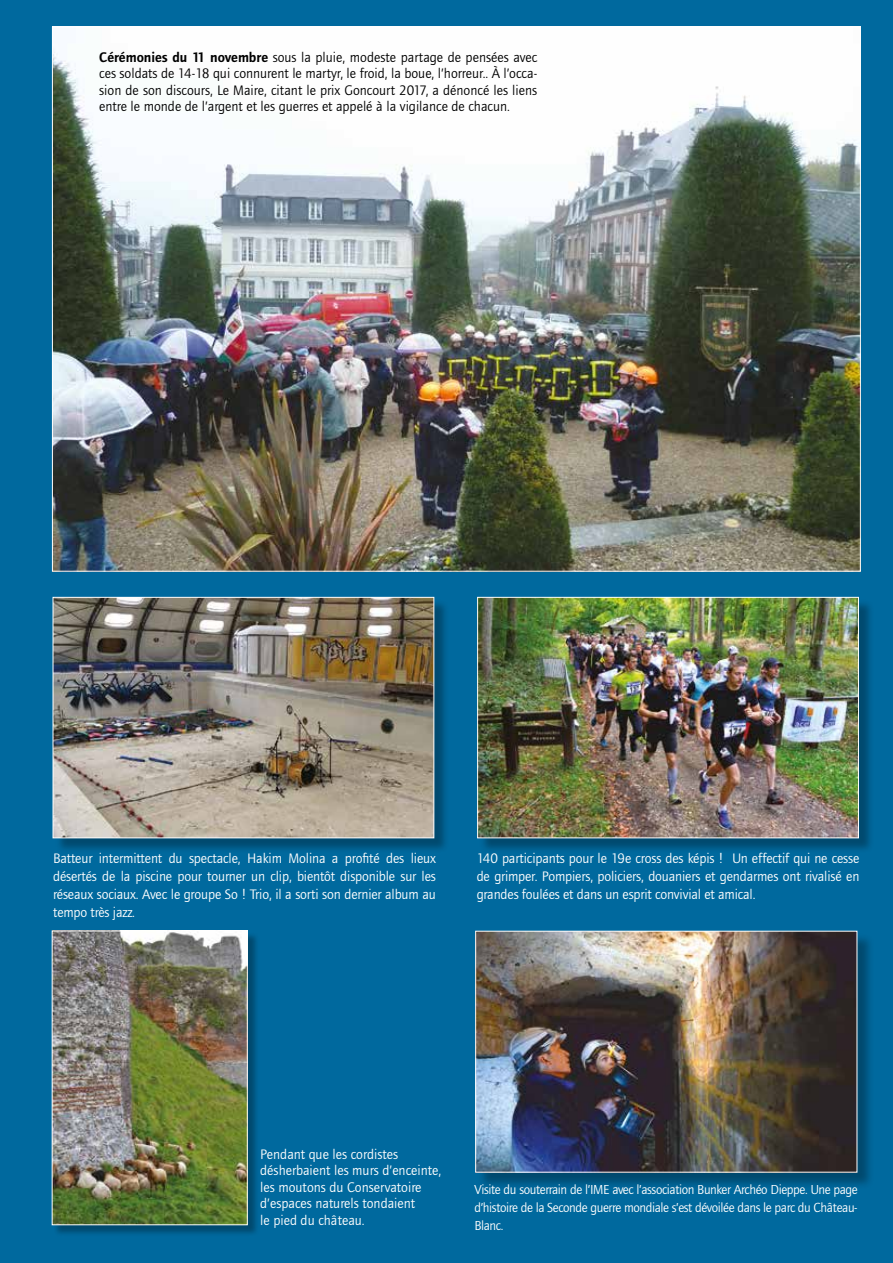
<style>
.page{position:relative;width:893px;height:1263px;background:#00699e}
.page>*{position:absolute;margin:0;border:0;box-sizing:border-box;transform-origin:0 0}
.t1{font:14.25px/18px "Foundry Journal";color:#fff;text-align:justify}
.t2{font:14.25px/16.5px "Foundry Journal";color:#000;text-align:justify}
.t3{font:13.5px/18px "Foundry Journal";letter-spacing:-.03em;color:#fff;text-align:justify}
.s1{font-weight:600}
</style>
<div class="page">
<img style="left:54px;top:29px;width:805px;height:541px">
<div style="left:479px;top:599px;width:395px;height:254px;background:#000;opacity:.3"></div>
<img style="left:479px;top:599px;width:378px;height:237px">
<div style="left:477px;top:597px;width:382px;height:241px;border:1px solid #fff"></div>
<div style="left:55px;top:599px;width:394px;height:254px;background:#000;opacity:.3"></div>
<img style="left:55px;top:599px;width:377px;height:237px">
<div style="left:53px;top:597px;width:381px;height:241px;border:1px solid #fff"></div>
<div style="left:54px;top:932px;width:205px;height:305px;background:#000;opacity:.3"></div>
<img style="left:54px;top:932px;width:192px;height:291px">
<div style="left:52px;top:930px;width:196px;height:295px;border:1px solid #fff"></div>
<div style="left:477px;top:933px;width:398px;height:257px;background:#000;opacity:.3"></div>
<img style="left:477px;top:933px;width:378px;height:237px">
<div style="left:475px;top:931px;width:382px;height:241px;border:1px solid #fff"></div>
<p class="t2" style="left:99px;top:49px;width:439px"><span class="s1">Cérémonies du 11 novembre</span> sous la pluie, modeste partage de pensées avec ces soldats de 14-18 qui connurent le martyr, le froid, la boue, l’horreur.. À l’occa&shy;sion de son discours, Le Maire, citant le prix Goncourt 2017, a dénoncé les liens entre le monde de l’argent et les guerres et appelé à la vigilance de chacun.</p>
<p class="t1" style="left:53px;top:850px;width:384px">Batteur intermittent du spectacle, Hakim Molina a profité des lieux désertés de la piscine pour tourner un clip, bientôt disponible sur les réseaux sociaux. Avec le groupe So ! Trio, il a sorti son dernier album au tempo très jazz.</p>
<p class="t1" style="left:477px;top:850px;width:384px">140 participants pour le 19e cross des képis ! Un effectif qui ne cesse de grimper. Pompiers, policiers, douaniers et gendarmes ont rivalisé en grandes foulées et dans un esprit convivial et amical.</p>
<p class="t1" style="left:260px;top:1146px;width:183px;line-height:16.5px;text-align:left">Pendant que les cordistes désherbaient les murs d’enceinte, les moutons du Conservatoire d’espaces naturels tondaient<br>le pied du château.</p>
<p class="t3" style="left:474px;top:1181px;width:385px">Visite du souterrain de l’IME avec l’association Bunker Archéo Dieppe. Une page d’histoire de la Seconde guerre mondiale s’est dévoilée dans le parc du Château-Blanc.</p>
</div>
